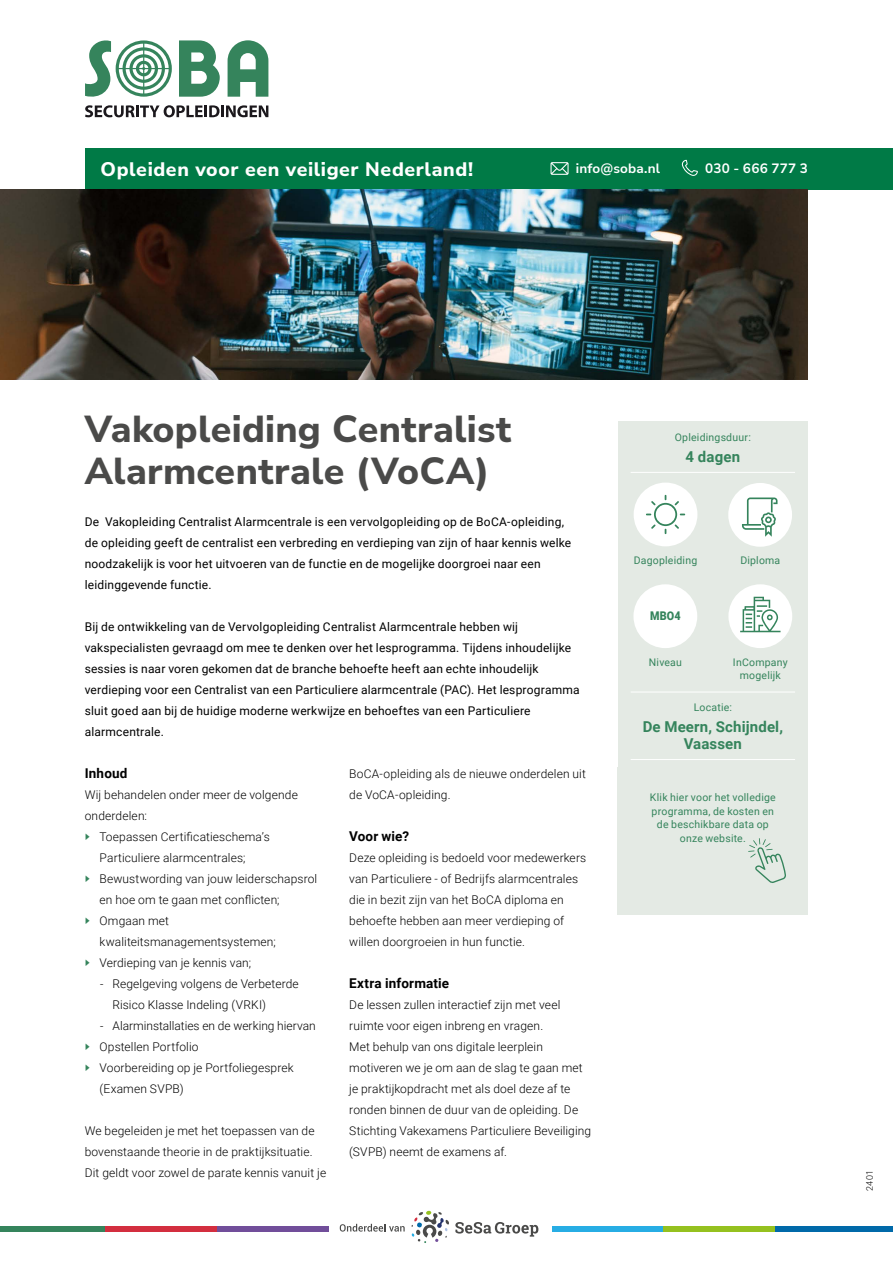
<style>
.page{position:relative;width:893px;height:1263px;background:#fff}
.page>*{position:absolute;margin:0;border:0;box-sizing:border-box;transform-origin:0 0}
.opleidingsnaam{font:800 37.5px/42px "Nunito Sans";letter-spacing:.005em;color:#4a4a49}
.t1{font:800 19.5px "Nunito Sans";letter-spacing:.03em;color:#fff}
.sidebar_tekstjes_groot{font:700 15px/16.5px "Roboto";letter-spacing:.01em;color:#35845c;text-align:center}
.t2{font:700 13.5px "Nunito Sans";letter-spacing:.01em;color:#fff}
.platte_tekst{font:700 13.5px "Roboto";letter-spacing:.01em;color:#000}
.TK2{font:700 13.5px "Roboto";letter-spacing:.015em;color:#000}
.platte_tekst-2{font:300 12px/21px "Roboto";letter-spacing:.01em;color:#000}
.opleiding_intro{font:12px/21px "Roboto";letter-spacing:.015em;color:#000}
.t3{font:900 12px "Roboto";color:#35845c;scale:.9 1}
.sidebar_tekstjes_klein{font:10.5px/13.5px "Roboto";letter-spacing:.02em;color:#35845c;text-align:center}
.intro{font:10.5px/13.5px "Roboto";letter-spacing:.02em;color:#35845c;text-align:center}
.t4{font:300 9px "Roboto";color:#000}
.s1{font-family:"Roboto Slab"}
</style>
<div class="page">
<div style="left:775px;top:1226px;width:118px;height:5px;background:#0069a9"></div>
<div style="left:0;top:1226px;width:105px;height:5px;background:#35845c"></div>
<div style="left:105px;top:1226px;width:112px;height:5px;background:#d32e3f"></div>
<div style="left:217px;top:1226px;width:111px;height:5px;background:#714e9a"></div>
<div style="left:552px;top:1226px;width:111px;height:5px;background:#27ade4"></div>
<div style="left:663px;top:1226px;width:112px;height:5px;background:#95c11f"></div>
<svg style="left:340px;top:1224px;width:65px;height:7px"></svg>
<svg style="left:455px;top:1222px;width:83px;height:14px"></svg>
<svg style="left:411px;top:1210px;width:38px;height:33px"></svg>
<div style="left:85px;top:148px;width:808px;height:42px;background:#007a46"></div>
<svg style="left:550px;top:162px;width:19px;height:13px"></svg>
<svg style="left:682px;top:160px;width:16px;height:16px"></svg>
<svg style="left:85px;top:40px;width:183px;height:77px"></svg>
<img style="left:0;top:190px;width:808px;height:189px">
<div style="left:618px;top:421px;width:190px;height:493px;background:#e4eae4"></div>
<hr style="left:631px;top:472px;width:164px;height:1px;background:#fff">
<hr style="left:631px;top:759px;width:164px;height:1px;background:#fff">
<hr style="left:631px;top:692px;width:164px;height:1px;background:#fff">
<div style="left:633px;top:584px;width:64px;height:64px;background:#fff;border-radius:50%"></div>
<div style="left:728px;top:483px;width:64px;height:64px;background:#fff;border-radius:50%"></div>
<svg style="left:742px;top:497px;width:35px;height:40px"></svg>
<div style="left:728px;top:584px;width:64px;height:64px;background:#fff;border-radius:50%"></div>
<svg style="left:740px;top:597px;width:40px;height:35px"></svg>
<div style="left:634px;top:483px;width:63px;height:63px;background:#fff;border-radius:50%"></div>
<svg style="left:646px;top:495px;width:39px;height:39px"></svg>
<svg style="left:748px;top:838px;width:38px;height:45px"></svg>
<h2 class="t1" style="left:101px;top:155px;width:374px">Opleiden voor een veiliger Nederland!</h2>
<p class="t2" style="left:576px;top:158px;width:86px">info@soba.nl</p>
<p class="t2" style="left:705px;top:158px;width:104px">030 - 666 777 3</p>
<p class="opleidingsnaam" style="left:85px;top:406px;width:428px">Vakopleiding Centralist<br>Alarmcentrale (VoCA)</p>
<p class="opleiding_intro" style="left:85px;top:511px;width:488px">De Vakopleiding Centralist Alarmcentrale is een vervolgopleiding op de BoCA-opleiding, de opleiding geeft de centralist een verbreding en verdieping van zijn of haar kennis welke noodzakelijk is voor het uitvoeren van de functie en de mogelijke doorgroei naar een leidinggevende functie.</p>
<p class="opleiding_intro" style="left:85px;top:616px;width:497px">Bij de ontwikkeling van de Vervolgopleiding Centralist Alarmcentrale hebben wij vakspecialisten gevraagd om mee te denken over het lesprogramma. Tijdens inhoudelijke sessies is naar voren gekomen dat de branche behoefte heeft aan echte inhoudelijk verdieping voor een Centralist van een Particuliere alarmcentrale (PAC). Het lesprogramma sluit goed aan bij de huidige moderne werkwijze en behoeftes van een Particuliere alarmcentrale.</p>
<p class="TK2" style="left:85px;top:764px;width:44px">Inhoud</p>
<p class="platte_tekst-2" style="left:85px;top:784px;width:215px">Wij behandelen onder meer de volgende onderdelen:</p>
<p class="platte_tekst-2" style="left:100px;top:826px;width:172px">Toepassen Certificatieschema’s<br>Particuliere alarmcentrales;</p>
<p class="platte_tekst-2" style="left:100px;top:868px;width:219px">Bewustwording van jouw leiderschapsrol en hoe om te gaan met conflicten;</p>
<p class="platte_tekst-2" style="left:100px;top:910px;width:178px">Omgaan met kwaliteitsmanagementsystemen;</p>
<p class="platte_tekst-2" style="left:100px;top:952px;width:153px">Verdieping van je kennis van;</p>
<p class="platte_tekst-2" style="left:112px;top:973px;width:188px;text-indent:-13px"><span class="s1">-</span> Regelgeving volgens de Verbeterde<br>Risico Klasse Indeling (VRKI)</p>
<p class="platte_tekst-2" style="left:100px;top:1015px;width:218px"><span class="s1">-</span> Alarminstallaties en de werking hiervan</p>
<p class="platte_tekst-2" style="left:100px;top:1036px;width:100px">Opstellen Portfolio</p>
<p class="platte_tekst-2" style="left:100px;top:1057px;width:196px">Voorbereiding op je Portfoliegesprek (Examen SVPB)</p>
<p class="platte_tekst-2" style="left:85px;top:1120px;width:243px">We begeleiden je met het toepassen van de bovenstaande theorie in de praktijksituatie.<br>Dit geldt voor zowel de parate kennis vanuit je</p>
<p class="platte_tekst-2" style="left:349px;top:763px;width:238px">BoCA-opleiding als de nieuwe onderdelen uit de VoCA-opleiding.</p>
<p class="platte_tekst" style="left:349px;top:827px;width:61px">Voor wie?</p>
<p class="platte_tekst-2" style="left:349px;top:847px;width:238px">Deze opleiding is bedoeld voor medewerkers van Particuliere - of Bedrijfs alarmcentrales die in bezit zijn van het BoCA diploma en behoefte hebben aan meer verdieping of willen doorgroeien in hun functie.</p>
<p class="platte_tekst" style="left:349px;top:974px;width:101px">Extra informatie</p>
<p class="platte_tekst-2" style="left:349px;top:994px;width:243px">De lessen zullen interactief zijn met veel ruimte voor eigen inbreng en vragen.<br>Met behulp van ons digitale leerplein motiveren we je om aan de slag te gaan met je praktijkopdracht met als doel deze af te ronden binnen de duur van de opleiding. De Stichting Vakexamens Particuliere Beveiliging (SVPB) neemt de examens af.</p>
<p class="sidebar_tekstjes_klein" style="left:675px;top:430px;width:78px">Opleidingsduur:</p>
<p class="sidebar_tekstjes_groot" style="left:686px;top:448px;width:56px">4 dagen</p>
<p class="sidebar_tekstjes_klein" style="left:634px;top:553px;width:65px">Dagopleiding</p>
<p class="t3" style="left:650px;top:608px;width:36px">MBO4</p>
<p class="sidebar_tekstjes_klein" style="left:740px;top:554px;width:42px">Diploma</p>
<p class="sidebar_tekstjes_klein" style="left:649px;top:655px;width:35px">Niveau</p>
<p class="sidebar_tekstjes_klein" style="left:733px;top:655px;width:56px">InCompany mogelijk</p>
<p class="sidebar_tekstjes_klein" style="left:694px;top:700px;width:40px">Locatie:</p>
<p class="sidebar_tekstjes_groot" style="left:643px;top:718px;width:142px">De Meern, Schijndel,<br>Vaassen</p>
<p class="sidebar_tekstjes_klein" style="left:632px;top:787px;width:162px">de kosten en de beschikbare data op onze website:</p>
<p class="intro" style="left:650px;top:790px;width:127px">Klik hier voor het volledige programma, de kosten en de beschikbare data op onze website.</p>
<p class="t4" style="left:863px;top:1191px;width:22px;rotate:-90deg">2401</p>
</div>
